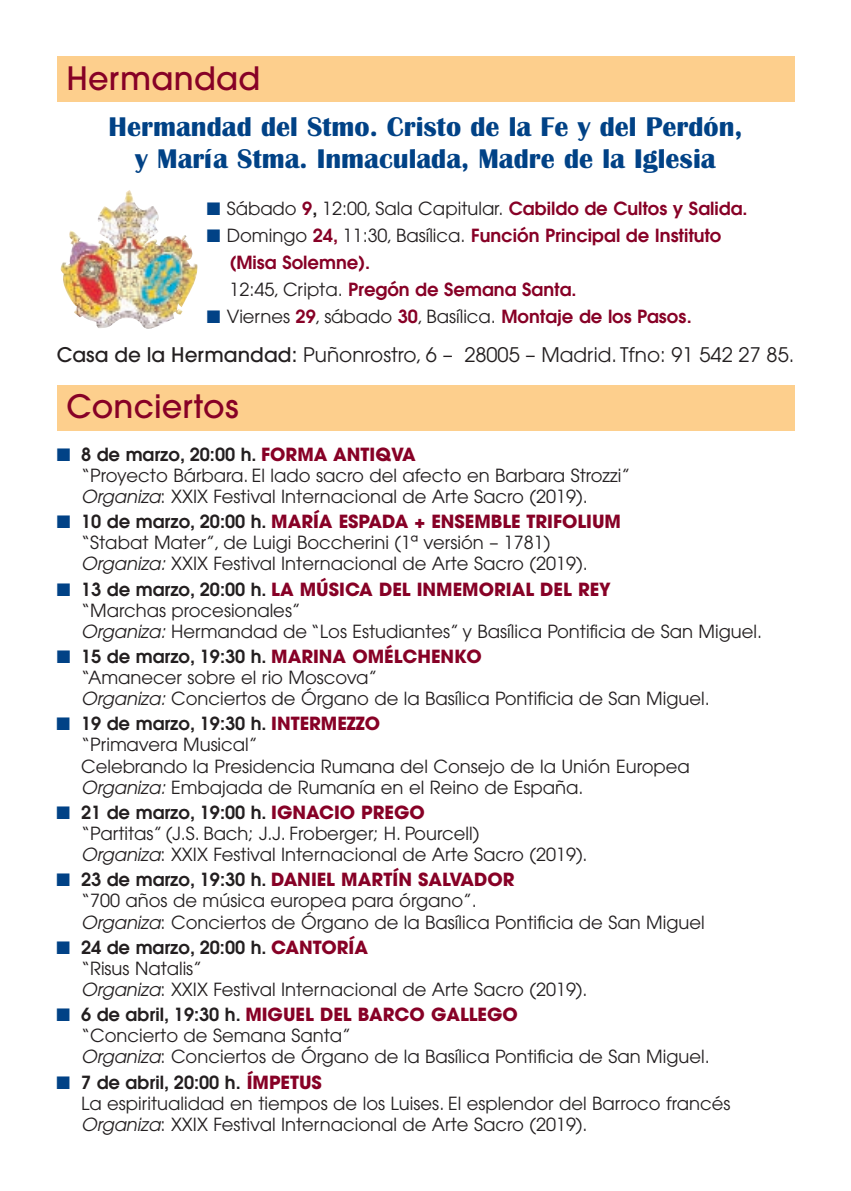
<style>
.page{position:relative;width:851px;height:1191px;background:#fff}
.page>*{position:absolute;margin:0;border:0;box-sizing:border-box;transform-origin:0 0}
.t1{font:500 32px "Avant Garde";letter-spacing:.005em;color:#870126}
.t2{font:700 28px/32px "Britannic";color:#014286;text-align:center}
.t3{font:20px "Avant Garde";color:#231f20}
.t4{font:18px/21.2px "Avant Garde";color:#231f20}
.t5{font:600 18px/27px "Avant Garde";color:#870126}
.s1{color:#014286}
.s2{font-weight:600;color:#870126}
.s3{font-weight:600}
.s4{font-weight:400;color:#231f20}
.s5{font-weight:500}
.s6{font-weight:700;color:#870126}
.s7{font-style:italic}
</style>
<div class="page">
<div style="left:57px;top:57px;width:737px;height:45px;background:#fdcf8d"></div>
<div style="left:57px;top:385px;width:737px;height:45px;background:#fdcf8d"></div>
<img style="left:60px;top:190px;width:138px;height:139px">
<h1 class="t1" style="left:67px;top:66px;width:195px">Hermandad</h1>
<h2 class="t2" style="left:109px;top:111px;width:635px">Hermandad del Stmo. Cristo de la Fe y del Perdón, y María Stma. Inmaculada, Madre de la Iglesia</h2>
<p class="t4" style="left:207px;top:200px;width:542px"><span class="s1">■</span> Sábado <span class="s2">9</span><span class="s3">,</span> 12:00, Sala Capitular. <span class="s2">Cabildo de Cultos y Salida.</span></p>
<p class="t5" style="left:229px;top:224px;width:493px;text-indent:-23px"><span class="s1">■</span> <span class="s4">Domingo</span> 24, <span class="s4">11:30, Basílica.</span> Función Principal de Instituto (Misa Solemne).<br><span class="s4">12:45, Cripta.</span> Pregón de Semana Santa.</p>
<p class="t4" style="left:207px;top:307px;width:486px"><span class="s1">■</span> Viernes <span class="s2">29</span>, sábado <span class="s2">30</span>, Basílica. <span class="s2">Montaje de los Pasos.</span></p>
<p class="t3" style="left:57px;top:347px;width:739px"><span class="s5">Casa de la Hermandad:</span> Puñonrostro, 6 – 28005 – Madrid. Tfno: 91 542 27 85.</p>
<h1 class="t1" style="left:67px;top:394px;width:173px">Conciertos</h1>
<p class="t4" style="left:81px;top:445px;width:550px;text-indent:-24px"><span class="s1">■</span> <span class="s3">8 de marzo, 20:00 h.</span> <span class="s6">FORMA ANTIQVA<br></span>“Proyecto Bárbara. El lado sacro del afecto en Barbara Strozzi”<br><span class="s7">Organiza</span>: XXIX Festival Internacional de Arte Sacro (2019).</p>
<p class="t4" style="left:81px;top:512px;width:541px;text-indent:-24px"><span class="s1">■</span> <span class="s3">10 de marzo, 20:00 h.</span> <span class="s6">MARÍA ESPADA + ENSEMBLE TRIFOLIUM </span>“Stabat Mater”, de Luigi Boccherini (1ª versión – 1781)<br><span class="s7">Organiza:</span> XXIX Festival Internacional de Arte Sacro (2019).</p>
<p class="t4" style="left:81px;top:580px;width:682px;text-indent:-24px"><span class="s1">■</span> <span class="s3">13 de marzo, 20:00 h.</span> <span class="s6">LA MÚSICA DEL INMEMORIAL DEL REY<br></span>“Marchas procesionales”<br><span class="s7">Organiza:</span> Hermandad de “Los Estudiantes” y Basílica Pontificia de San Miguel.</p>
<p class="t4" style="left:81px;top:647px;width:630px;text-indent:-24px"><span class="s1">■</span> <span class="s3">15 de marzo, 19:30 h.</span> <span class="s6">MARINA OMÉLCHENKO<br></span>“Amanecer sobre el rio Moscova”<br><span class="s7">Organiza:</span> Conciertos de Órgano de la Basílica Pontificia de San Miguel.</p>
<p class="t4" style="left:81px;top:715px;width:610px;text-indent:-24px"><span class="s1">■</span> <span class="s3">19 de marzo, 19:30 h.</span> <span class="s6">INTERMEZZO<br></span>“Primavera Musical”<br>Celebrando la Presidencia Rumana del Consejo de la Unión Europea <span class="s7">Organiza:</span> Embajada de Rumanía en el Reino de España.</p>
<p class="t4" style="left:81px;top:803px;width:508px;text-indent:-24px"><span class="s1">■</span> <span class="s3">21 de marzo, 19:00 h.</span> <span class="s6">IGNACIO PREGO<br></span>“Partitas” (J.S. Bach; J.J. Froberger; H. Pourcell)<br><span class="s7">Organiza</span>: XXIX Festival Internacional de Arte Sacro (2019).</p>
<p class="t4" style="left:81px;top:870px;width:625px;text-indent:-24px"><span class="s1">■</span> <span class="s3">23 de marzo, 19:30 h.</span> <span class="s6">DANIEL MARTÍN SALVADOR<br></span>“700 años de música europea para órgano”.<br><span class="s7">Organiza</span>: Conciertos de Órgano de la Basílica Pontificia de San Miguel</p>
<p class="t4" style="left:81px;top:938px;width:508px;text-indent:-24px"><span class="s1">■</span> <span class="s3">24 de marzo, 20:00 h.</span> <span class="s6">CANTORÍA<br></span>“Risus Natalis”<br><span class="s7">Organiza</span>: XXIX Festival Internacional de Arte Sacro (2019).</p>
<p class="t4" style="left:81px;top:1005px;width:630px;text-indent:-24px"><span class="s1">■</span> <span class="s3">6 de abril, 19:30 h.</span> <span class="s6">MIGUEL DEL BARCO GALLEGO<br></span>“Concierto de Semana Santa”<br><span class="s7">Organiza</span>: Conciertos de Órgano de la Basílica Pontificia de San Miguel.</p>
<p class="t4" style="left:81px;top:1073px;width:651px;text-indent:-24px"><span class="s1">■</span> <span class="s3">7 de abril, 20:00 h.</span> <span class="s6">ÍMPETUS<br></span>La espiritualidad en tiempos de los Luises. El esplendor del Barroco francés<br><span class="s7">Organiza</span>: XXIX Festival Internacional de Arte Sacro (2019).</p>
</div>
